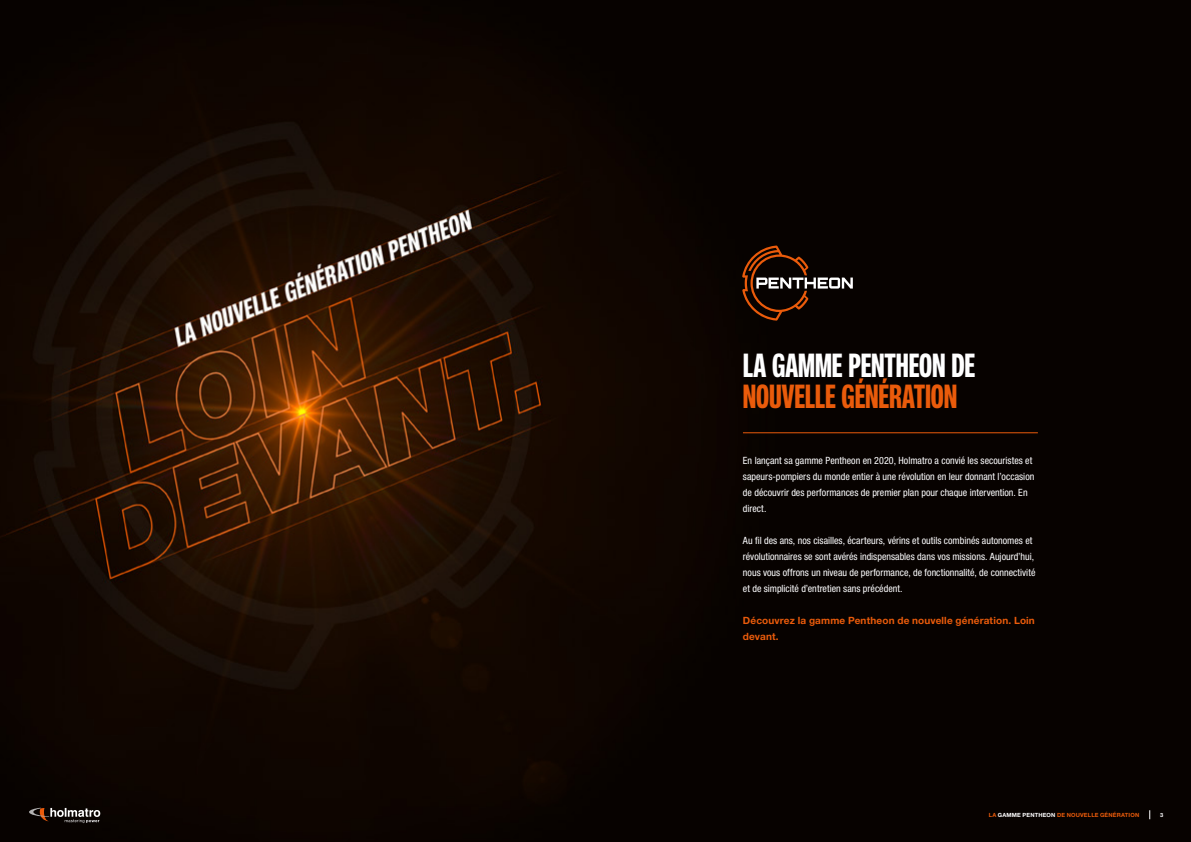
<style>
.page{position:relative;width:1191px;height:842px;background:#fff}
.page>*{position:absolute;margin:0;border:0;box-sizing:border-box;transform-origin:0 0}
.t1{font:700 32.7px "Neue Helvetica Pro 79 Compressed";letter-spacing:-.005em;color:#ea5b0b}
.t2{font:700 32.7px "Neue Helvetica Pro 79 Compressed";letter-spacing:-.005em;color:#fff}
.t3{font:condensed 10px/16px "Helvetica Neue LT Std";color:#fff}
.t4{font:700 10px/16px "Helvetica Neue LT Std";letter-spacing:.015em;color:#ea5b0b}
.t5{font:700 5.7px "Helvetica Neue LT Std";letter-spacing:.03em;color:#ea5b0b}
.t6{font:700 5.7px "Helvetica Neue LT Std";color:#fff}
.s1{color:#fff}
</style>
<div class="page">
<img style="left:0;top:0;width:1191px;height:842px">
<hr style="left:743px;top:432px;width:294px;height:1px;background:#ea5b0b">
<svg style="left:742px;top:246px;width:111px;height:75px;background:#2e1c12"></svg>
<svg style="left:29px;top:808px;width:71px;height:15px"></svg>
<h1 class="t2" style="left:743px;top:346px;width:234px">LA GAMME PENTHEON DE</h1>
<h1 class="t1" style="left:743px;top:377px;width:216px">NOUVELLE GÉNÉRATION</h1>
<p class="t3" style="left:743px;top:453px;width:293px">En lançant sa gamme Pentheon en 2020, Holmatro a convié les secouristes et sapeurs-pompiers du monde entier à une révolution en leur donnant l’occasion de découvrir des performances de premier plan pour chaque intervention. En direct.</p>
<p class="t3" style="left:743px;top:533px;width:294px">Au fil des ans, nos cisailles, écarteurs, vérins et outils combinés autonomes et révolutionnaires se sont avérés indispensables dans vos missions. Aujourd’hui, nous vous offrons un niveau de performance, de fonctionnalité, de connectivité et de simplicité d’entretien sans précédent.</p>
<p class="t4" style="left:743px;top:612px;width:293px">Découvrez la gamme Pentheon de nouvelle génération. Loin devant.</p>
<p class="t5" style="left:988px;top:811px;width:152px">LA <span class="s1">GAMME PENTHEON</span> DE NOUVELLE GÉNÉRATION</p>
<p class="t6" style="left:1160px;top:811px;width:5px">3</p>
</div>
